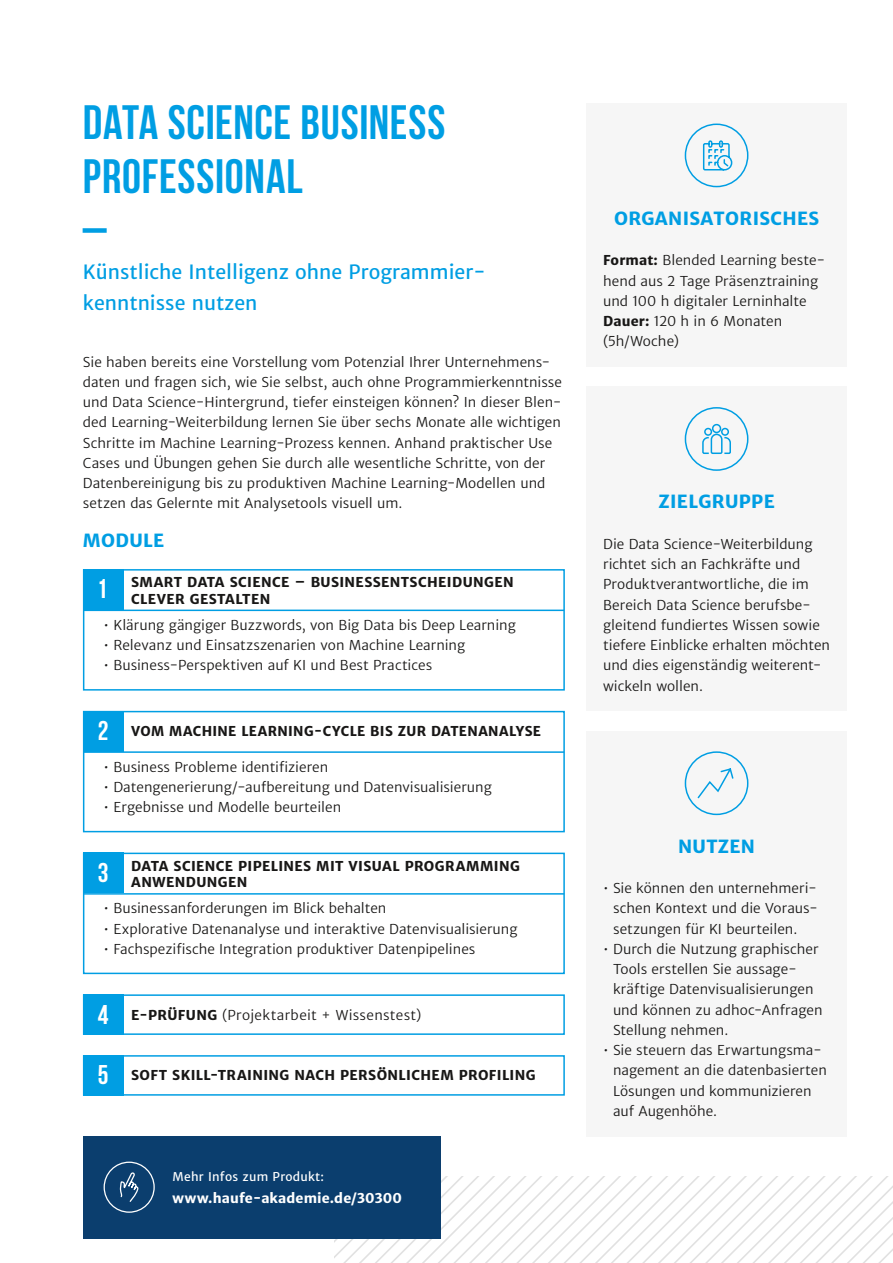
<style>
.page{position:relative;width:893px;height:1263px;background:#fff}
.page>*{position:absolute;margin:0;border:0;box-sizing:border-box;transform-origin:0 0}
.H2_Bebas_hellblau{font:700 48px/54px "Bebas Neue";letter-spacing:.015em;color:#009ee3}
.H2_Bebas_hellblau-2{font:700 27px "Bebas Neue";color:#fff}
.Subline___Einleiter{font:19.5px/31.5px "Haufe Merriweather Sans";color:#009ee3}
.Headline_im_Kasten_M{font:700 18px "Haufe Merriweather Sans";letter-spacing:.02em;color:#009ee3}
.Copy_light_9pt{font:13.5px/20.2px "Haufe Merriweather Sans Lt";color:#181716}
.Module_Kasten_Head{font:700 13.5px/16.5px "Haufe Merriweather Sans";letter-spacing:.03em;color:#181716}
.Module_Kasten_Head-2{font:13.5px "Haufe Merriweather Sans Lt";letter-spacing:.025em;color:#181716}
.t1{font:700 13.5px "Haufe Merriweather Sans";letter-spacing:.01em;color:#fff}
.t2{font:12px "Haufe Merriweather Sans";letter-spacing:.02em;color:#fff}
.s1{font-family:"Haufe Merriweather Sans";font-weight:700}
</style>
<div class="page">
<div style="left:586px;top:387px;width:261px;height:324px;background:#f6f6f6"></div>
<div style="left:586px;top:103px;width:261px;height:264px;background:#f6f6f6"></div>
<svg style="left:334px;top:1177px;width:559px;height:86px"></svg>
<div style="left:685px;top:124px;width:63px;height:63px;border:2px solid #009ee3;border-radius:50%"></div>
<svg style="left:702px;top:140px;width:31px;height:31px"></svg>
<div style="left:685px;top:407px;width:63px;height:64px;border:2px solid #009ee3;border-radius:50%"></div>
<svg style="left:702px;top:423px;width:29px;height:31px"></svg>
<div style="left:586px;top:731px;width:261px;height:405px;background:#f6f6f6"></div>
<div style="left:685px;top:751px;width:63px;height:64px;border:2px solid #009ee3;border-radius:50%"></div>
<svg style="left:697px;top:768px;width:37px;height:31px"></svg>
<div style="left:83px;top:569px;width:482px;height:122px;border:2px solid #009ee3"></div>
<div style="left:83px;top:711px;width:482px;height:121px;border:2px solid #009ee3"></div>
<div style="left:83px;top:569px;width:40px;height:41px;background:#009ee3"></div>
<div style="left:83px;top:711px;width:40px;height:40px;background:#009ee3"></div>
<hr style="left:84px;top:610px;width:480px;height:1px;background:#009ee3">
<hr style="left:84px;top:751px;width:480px;height:2px;background:#009ee3">
<div style="left:83px;top:994px;width:482px;height:41px;border:2px solid #009ee3"></div>
<div style="left:83px;top:994px;width:40px;height:41px;background:#009ee3"></div>
<div style="left:83px;top:1055px;width:482px;height:41px;border:2px solid #009ee3"></div>
<div style="left:83px;top:1055px;width:40px;height:41px;background:#009ee3"></div>
<div style="left:83px;top:853px;width:482px;height:121px;border:2px solid #009ee3"></div>
<div style="left:83px;top:853px;width:40px;height:40px;background:#009ee3"></div>
<hr style="left:84px;top:893px;width:480px;height:2px;background:#009ee3">
<div style="left:83px;top:1136px;width:357px;height:102px;background:#0b3e6e"></div>
<div style="left:104px;top:1161px;width:51px;height:52px;border:1px solid #fff;border-radius:50%"></div>
<svg style="left:119px;top:1172px;width:20px;height:30px"></svg>
<p class="H2_Bebas_hellblau" style="left:83px;top:95px;width:364px">DATA SCIENCE BUSINESS<br>PROFESSIONAL<br>–</p>
<p class="Subline___Einleiter" style="left:83px;top:256px;width:405px">Künstliche Intelligenz ohne Programmier&shy;kenntnisse nutzen</p>
<p class="Copy_light_9pt" style="left:83px;top:352px;width:481px">Sie haben bereits eine Vorstellung vom Potenzial Ihrer Unternehmens&shy;daten und fragen sich, wie Sie selbst, auch ohne Programmierkenntnisse und Data Science-Hintergrund, tiefer einsteigen können? In dieser Blen&shy;ded Learning-Weiterbildung lernen Sie über sechs Monate alle wichtigen Schritte im Machine Learning-Prozess kennen. Anhand praktischer Use Cases und Übungen gehen Sie durch alle wesentliche Schritte, von der Datenbereinigung bis zu produktiven Machine Learning-Modellen und setzen das Gelernte mit Analysetools visuell um.</p>
<p class="Headline_im_Kasten_M" style="left:83px;top:529px;width:83px">MODULE</p>
<p class="Module_Kasten_Head" style="left:131px;top:574px;width:384px">SMART DATA SCIENCE – BUSINESSENTSCHEIDUNGEN<br>CLEVER GESTALTEN</p>
<p class="Copy_light_9pt" style="left:104px;top:615px;width:414px">• Klärung gängiger Buzzwords, von Big Data bis Deep Learning</p>
<p class="Copy_light_9pt" style="left:104px;top:635px;width:363px">• Relevanz und Einsatzszenarien von Machine Learning</p>
<p class="Copy_light_9pt" style="left:104px;top:655px;width:330px">• Business-Perspektiven auf KI und Best Practices</p>
<p class="H2_Bebas_hellblau-2" style="left:97px;top:574px;width:12px">1</p>
<p class="H2_Bebas_hellblau-2" style="left:98px;top:716px;width:12px">2</p>
<p class="Module_Kasten_Head" style="left:131px;top:723px;width:411px">VOM MACHINE LEARNING-CYCLE BIS ZUR DATENANALYSE</p>
<p class="Copy_light_9pt" style="left:104px;top:757px;width:226px">• Business Probleme identifizieren</p>
<p class="Copy_light_9pt" style="left:104px;top:777px;width:390px">• Datengenerierung/-aufbereitung und Datenvisualisierung</p>
<p class="Copy_light_9pt" style="left:104px;top:797px;width:239px">• Ergebnisse und Modelle beurteilen</p>
<p class="Module_Kasten_Head" style="left:131px;top:857px;width:390px">DATA SCIENCE PIPELINES MIT VISUAL PROGRAMMING<br>ANWENDUNGEN</p>
<p class="Copy_light_9pt" style="left:104px;top:898px;width:284px">• Businessanforderungen im Blick behalten</p>
<p class="Copy_light_9pt" style="left:104px;top:919px;width:415px">• Explorative Datenanalyse und interaktive Datenvisualisierung</p>
<p class="Copy_light_9pt" style="left:104px;top:939px;width:373px">• Fachspezifische Integration produktiver Datenpipelines</p>
<p class="H2_Bebas_hellblau-2" style="left:98px;top:858px;width:12px">3</p>
<p class="H2_Bebas_hellblau-2" style="left:98px;top:999px;width:12px">4</p>
<p class="Module_Kasten_Head-2" style="left:131px;top:1006px;width:292px"><span class="s1">E-PRÜFUNG</span> (Projektarbeit + Wissenstest)</p>
<p class="H2_Bebas_hellblau-2" style="left:98px;top:1060px;width:12px">5</p>
<p class="Module_Kasten_Head" style="left:131px;top:1067px;width:406px">SOFT SKILL-TRAINING NACH PERSÖNLICHEM PROFILING</p>
<p class="t2" style="left:173px;top:1169px;width:153px">Mehr Infos zum Produkt:</p>
<p class="t1" style="left:173px;top:1190px;width:231px">www.haufe-akademie.de/30300</p>
<p class="Headline_im_Kasten_M" style="left:614px;top:207px;width:206px">ORGANISATORISCHES</p>
<p class="Copy_light_9pt" style="left:603px;top:250px;width:224px"><span class="s1">Format:</span> Blended Learning beste&shy;hend aus 2 Tage Präsenztraining und 100 h digitaler Lerninhalte</p>
<p class="Copy_light_9pt" style="left:603px;top:311px;width:181px"><span class="s1">Dauer:</span> 120 h in 6 Monaten (5h/Woche)</p>
<p class="Headline_im_Kasten_M" style="left:658px;top:491px;width:118px">ZIELGRUPPE</p>
<p class="Copy_light_9pt" style="left:603px;top:534px;width:228px">Die Data Science-Weiterbildung richtet sich an Fachkräfte und<br>Produktverantwortliche, die im<br>Bereich Data Science berufsbe&shy;gleitend fundiertes Wissen sowie tiefere Einblicke erhalten möchten und dies eigenständig weiterent&shy;wickeln wollen.</p>
<p class="Headline_im_Kasten_M" style="left:678px;top:835px;width:79px">NUTZEN</p>
<p class="Copy_light_9pt" style="left:613px;top:878px;width:206px;text-align:justify;text-indent:-10px">• Sie können den unternehmeri&shy;schen Kontext und die Voraus&shy;setzungen für KI beurteilen.</p>
<p class="Copy_light_9pt" style="left:613px;top:939px;width:211px;text-indent:-10px">• Durch die Nutzung graphischer<br>Tools erstellen Sie aussage&shy;kräftige Datenvisualisierungen und können zu adhoc-Anfragen<br>Stellung nehmen.</p>
<p class="Copy_light_9pt" style="left:613px;top:1040px;width:215px;text-indent:-10px">• Sie steuern das Erwartungsma&shy;nagement an die datenbasierten<br>Lösungen und kommunizieren auf Augenhöhe.</p>
</div>
